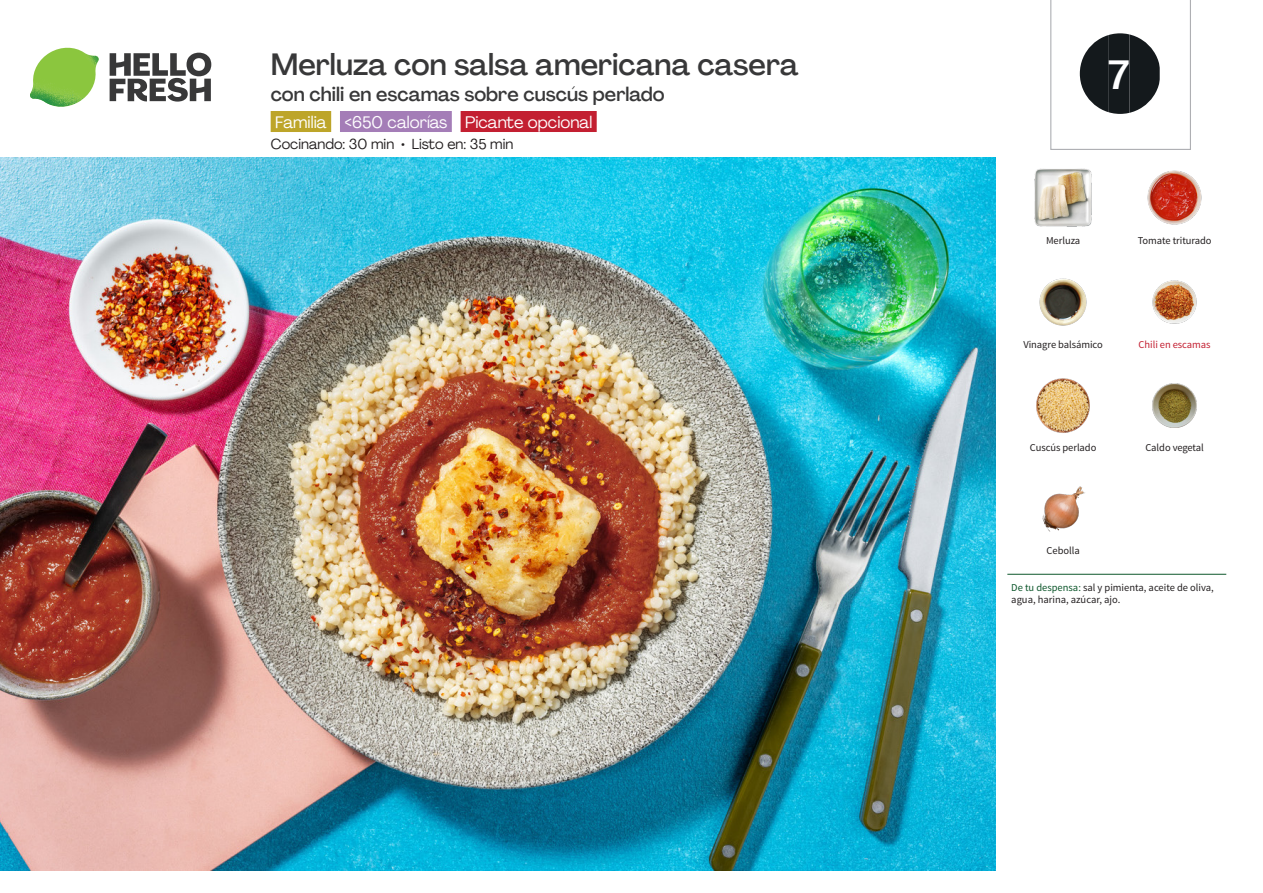
<style>
.page{position:relative;width:1263px;height:893px;background:#fff}
.page>*{position:absolute;margin:0;border:0;box-sizing:border-box;transform-origin:0 0}
._24_Recipe_Nr_Bag{font:500 40.5px "Agrandir";color:#fff}
._15_Titel_UK{font:500 30px "Agrandir";color:#383839}
._15_Titel_UK-2{font:500 19.5px "Agrandir";color:#383839}
._02_Box_Type{font:16.5px "Agrandir";color:#fff}
._02_Box_Type-2{font:14.25px "Agrandir";color:#231f20}
._18_FRONT_ingredients_UK{font:10.5px/12px "Source Sans Pro";letter-spacing:-.005em;color:#231f20}
._18_FRONT_ingredients_UK-2{font:10.5px "Source Sans Pro";letter-spacing:-.005em;color:#c31f31}
.s1{color:#0e572c}
</style>
<div class="page">
<svg style="left:110px;top:53px;width:101px;height:49px"></svg>
<img style="left:30px;top:48px;width:69px;height:59px">
<img style="left:0;top:157px;width:995px;height:713px">
<div style="left:271px;top:111px;width:60px;height:21px;background:#bda529"></div>
<div style="left:340px;top:111px;width:112px;height:21px;background:#a47db7"></div>
<div style="left:461px;top:111px;width:136px;height:21px;background:#c31f31"></div>
<img style="left:1034px;top:169px;width:58px;height:57px">
<img style="left:1147px;top:170px;width:55px;height:55px">
<img style="left:1152px;top:280px;width:45px;height:44px">
<img style="left:1039px;top:278px;width:48px;height:48px">
<img style="left:1152px;top:383px;width:45px;height:45px">
<img style="left:1036px;top:378px;width:54px;height:55px">
<img style="left:1042px;top:486px;width:43px;height:46px">
<hr style="left:1007px;top:574px;width:219px;height:1px;background:#0e572c">
<svg style="left:1050px;top:0;width:141px;height:150px"></svg>
<p class="_15_Titel_UK" style="left:271px;top:46px;width:530px">Merluza con salsa americana casera</p>
<p class="_15_Titel_UK-2" style="left:271px;top:82px;width:395px">con chili en escamas sobre cuscús perlado</p>
<p class="_02_Box_Type" style="left:275px;top:112px;width:319px">Familia &lt;650 calorías Picante opcional</p>
<p class="_02_Box_Type-2" style="left:271px;top:135px;width:244px">Cocinando: 30 min • Listo en: 35 min</p>
<p class="_24_Recipe_Nr_Bag" style="left:1108px;top:50px;width:23px">7</p>
<p class="_18_FRONT_ingredients_UK" style="left:1046px;top:235px;width:36px">Merluza</p>
<p class="_18_FRONT_ingredients_UK" style="left:1138px;top:235px;width:75px">Tomate triturado</p>
<p class="_18_FRONT_ingredients_UK" style="left:1023px;top:339px;width:81px">Vinagre balsámico</p>
<p class="_18_FRONT_ingredients_UK-2" style="left:1138px;top:338px;width:74px">Chili en escamas</p>
<p class="_18_FRONT_ingredients_UK" style="left:1030px;top:441px;width:68px">Cuscús perlado</p>
<p class="_18_FRONT_ingredients_UK" style="left:1145px;top:441px;width:60px">Caldo vegetal</p>
<p class="_18_FRONT_ingredients_UK" style="left:1046px;top:545px;width:35px">Cebolla</p>
<p class="_18_FRONT_ingredients_UK" style="left:1011px;top:582px;width:204px"><span class="s1">De tu despensa:</span> sal y pimienta, aceite de oliva, agua, harina, azúcar, ajo.</p>
</div>
